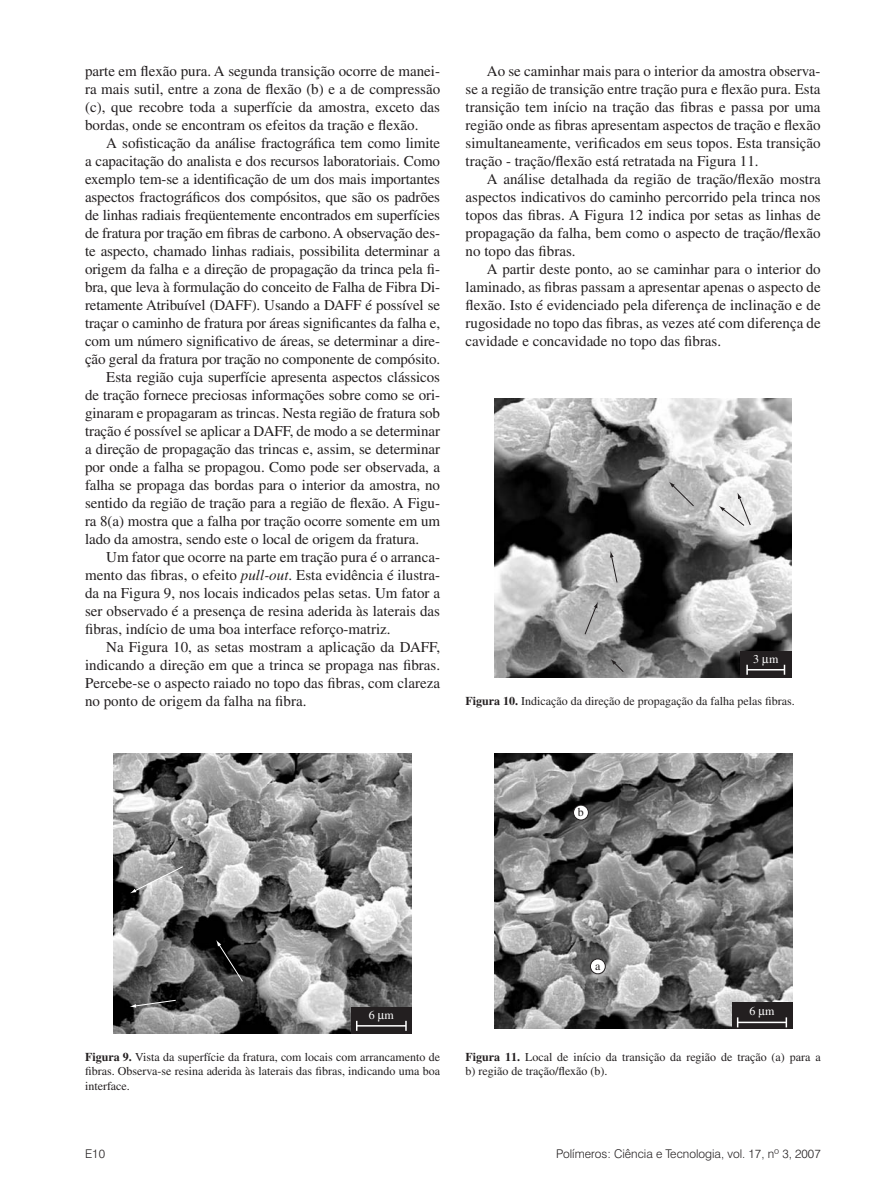
<style>
.page{position:relative;width:893px;height:1191px;background:#fff}
.page>*{position:absolute;margin:0;border:0;box-sizing:border-box;transform-origin:0 0}
.corpo{font:15px/18px "Times";color:#231f20;text-align:justify}
.legenda{font:12px/14.4px "Times";color:#231f20;text-align:justify}
.t1{font:300 12px "Swiss 721 BT";color:#231f20}
.t2{font:12px "Times";color:#fff}
.s1{font-style:italic}
.s2{font-weight:700}
</style>
<div class="page">
<img style="left:114px;top:753px;width:297px;height:280px">
<svg style="left:216px;top:940px;width:27px;height:42px"></svg>
<svg style="left:130px;top:865px;width:54px;height:28px;background:#adadad"></svg>
<svg style="left:130px;top:999px;width:47px;height:8px"></svg>
<div style="left:351px;top:1007px;width:60px;height:26px;background:#231f20"></div>
<svg style="left:405px;top:1020px;width:2px;height:10px"></svg>
<hr style="left:357px;top:1025px;width:49px;height:1px;background:#fff">
<img style="left:495px;top:398px;width:297px;height:280px">
<svg style="left:610px;top:551px;width:8px;height:32px"></svg>
<svg style="left:669px;top:481px;width:26px;height:26px"></svg>
<svg style="left:719px;top:492px;width:32px;height:34px"></svg>
<svg style="left:584px;top:602px;width:14px;height:33px"></svg>
<svg style="left:610px;top:659px;width:14px;height:14px"></svg>
<div style="left:740px;top:651px;width:52px;height:26px;background:#231f20"></div>
<svg style="left:746px;top:665px;width:2px;height:10px"></svg>
<hr style="left:747px;top:669px;width:37px;height:1px;background:#fff">
<img style="left:494px;top:753px;width:298px;height:276px">
<div style="left:590px;top:959px;width:15px;height:14px;background:#fff;border-radius:50%"></div>
<div style="left:590px;top:958px;width:16px;height:16px;border:1px solid #231f20;border-radius:50%"></div>
<div style="left:573px;top:805px;width:15px;height:15px;background:#fff;border-radius:50%"></div>
<div style="left:573px;top:804px;width:16px;height:16px;border:1px solid #231f20;border-radius:50%"></div>
<div style="left:732px;top:1002px;width:60px;height:27px;background:#231f20"></div>
<hr style="left:738px;top:1021px;width:48px;height:2px;background:#fff">
<p class="corpo" style="left:85px;top:61px;width:357px">parte em flexão pura. A segunda transição ocorre de manei&shy;ra mais sutil, entre a zona de flexão (b) e a de compressão (c), que recobre toda a superfície da amostra, exceto das bordas, onde se encontram os efeitos da tração e flexão.</p>
<p class="corpo" style="left:85px;top:133px;width:357px;text-indent:21px">A sofisticação da análise fractográfica tem como limite a capacitação do analista e dos recursos laboratoriais. Como exemplo tem-se a identificação de um dos mais importantes aspectos fractográficos dos compósitos, que são os padrões de linhas radiais freqüentemente encontrados em superfícies de fratura por tração em fibras de carbono. A observação des&shy;te aspecto, chamado linhas radiais, possibilita determinar a origem da falha e a direção de propagação da trinca pela fi&shy;bra, que leva à formulação do conceito de Falha de Fibra Di&shy;retamente Atribuível (DAFF). Usando a DAFF é possível se traçar o caminho de fratura por áreas significantes da falha e, com um número significativo de áreas, se determinar a dire&shy;ção geral da fratura por tração no componente de compósito.</p>
<p class="corpo" style="left:85px;top:367px;width:357px;text-indent:21px">Esta região cuja superfície apresenta aspectos clássicos de tração fornece preciosas informações sobre como se ori&shy;ginaram e propagaram as trincas. Nesta região de fratura sob tração é possível se aplicar a DAFF, de modo a se determinar a direção de propagação das trincas e, assim, se determinar por onde a falha se propagou. Como pode ser observada, a falha se propaga das bordas para o interior da amostra, no sentido da região de tração para a região de flexão. A Figu&shy;ra 8(a) mostra que a falha por tração ocorre somente em um lado da amostra, sendo este o local de origem da fratura.</p>
<p class="corpo" style="left:85px;top:547px;width:357px;text-indent:21px">Um fator que ocorre na parte em tração pura é o arranca&shy;mento das fibras, o efeito <span class="s1">pull-out</span>. Esta evidência é ilustra&shy;da na Figura 9, nos locais indicados pelas setas. Um fator a ser observado é a presença de resina aderida às laterais das fibras, indício de uma boa interface reforço-matriz.</p>
<p class="corpo" style="left:85px;top:637px;width:357px;text-indent:21px">Na Figura 10, as setas mostram a aplicação da DAFF, indicando a direção em que a trinca se propaga nas fibras.<br>Percebe-se o aspecto raiado no topo das fibras, com clareza no ponto de origem da falha na fibra.</p>
<p class="corpo" style="left:466px;top:61px;width:357px;text-indent:21px">Ao se caminhar mais para o interior da amostra observa&shy;se a região de transição entre tração pura e flexão pura. Esta transição tem início na tração das fibras e passa por uma região onde as fibras apresentam aspectos de tração e flexão simultaneamente, verificados em seus topos. Esta transição tração - tração/flexão está retratada na Figura 11.</p>
<p class="corpo" style="left:466px;top:169px;width:357px;text-indent:21px">A análise detalhada da região de tração/flexão mostra aspectos indicativos do caminho percorrido pela trinca nos topos das fibras. A Figura 12 indica por setas as linhas de propagação da falha, bem como o aspecto de tração/flexão no topo das fibras.</p>
<p class="corpo" style="left:466px;top:259px;width:357px;text-indent:21px">A partir deste ponto, ao se caminhar para o interior do laminado, as fibras passam a apresentar apenas o aspecto de flexão. Isto é evidenciado pela diferença de inclinação e de rugosidade no topo das fibras, as vezes até com diferença de cavidade e concavidade no topo das fibras.</p>
<p class="t2" style="left:753px;top:652px;width:27px">3 m</p>
<p class="legenda" style="left:466px;top:694px;width:331px"><span class="s2">Figura 10.</span> Indicação da direção de propagação da falha pelas fibras.</p>
<p class="legenda" style="left:578px;top:805px;width:7px">b</p>
<p class="t2" style="left:369px;top:1008px;width:27px">6 m</p>
<p class="legenda" style="left:85px;top:1049px;width:356px"><span class="s2">Figura 9.</span> Vista da superfície da fratura, com locais com arrancamento de fibras. Observa-se resina aderida às laterais das fibras, indicando uma boa interface.</p>
<p class="legenda" style="left:595px;top:958px;width:7px">a</p>
<p class="t2" style="left:749px;top:1004px;width:27px">6 m</p>
<p class="legenda" style="left:466px;top:1049px;width:357px"><span class="s2">Figura 11.</span> Local de início da transição da região de tração (a) para a b) região de tração/flexão (b).</p>
<p class="t1" style="left:85px;top:1146px;width:22px">E10</p>
<p class="t1" style="left:556px;top:1146px;width:266px">Polímeros: Ciência e Tecnologia, vol. 17, nº 3, 2007</p>
</div>
